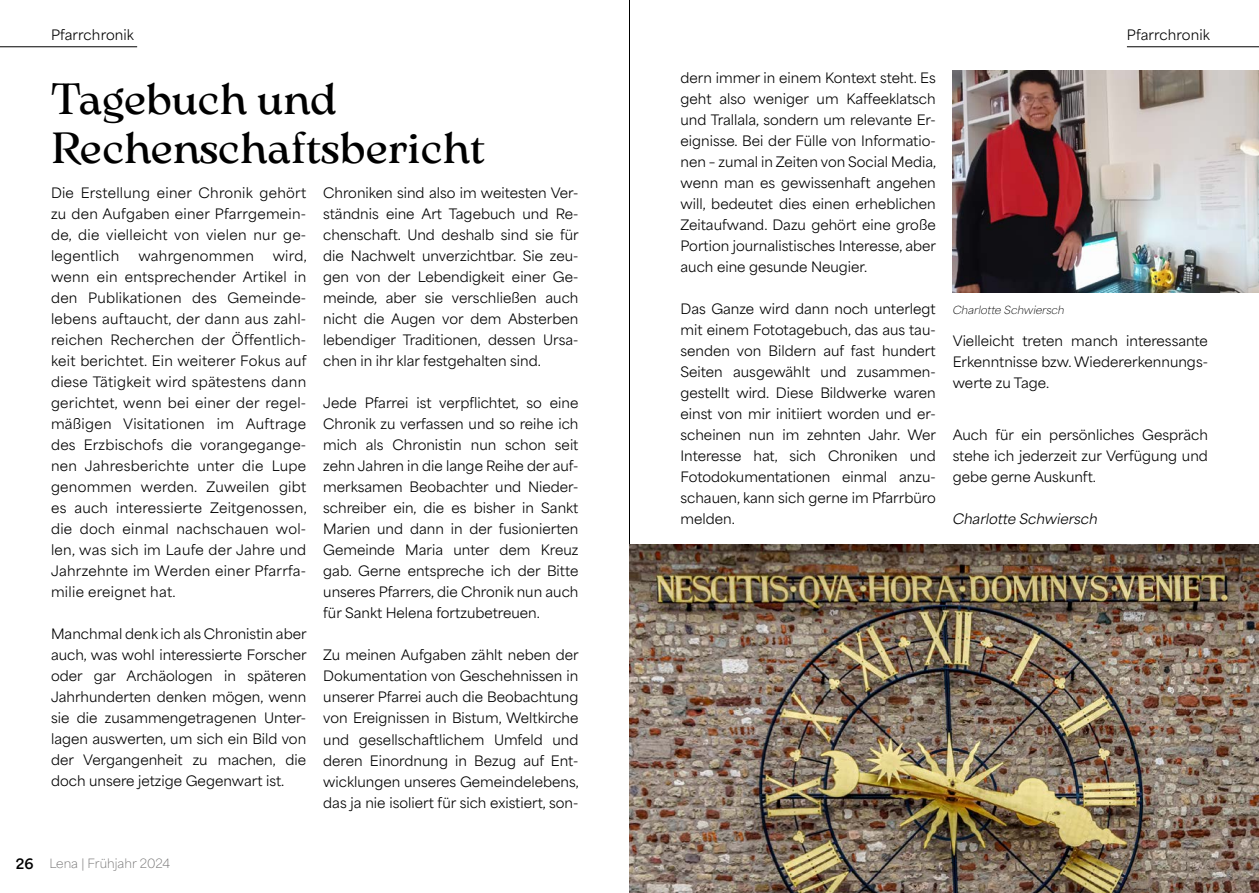
<style>
.page{position:relative;width:1259px;height:893px;background:#fff}
.page>*{position:absolute;margin:0;border:0;box-sizing:border-box;transform-origin:0 0}
.t1{font:43.5px/49.5px "Arsenica Variable";color:#000}
.t2{font:13.5px/21px "Area Normal";color:#000;text-align:justify}
.t3{font:italic 13.5px "Area Normal";color:#000}
.t4{font:13.5px "Area Normal";letter-spacing:.02em;color:#000}
.t5{font:100 12px "Area Normal";color:#706f6f}
.t6{font:italic 100 10.5px "Area Normal";color:#000}
.s1{font-weight:700;font-size:13.5px;color:#000}
</style>
<div class="page">
<hr style="left:629px;top:0;width:1px;height:893px;background:#000">
<hr style="left:1127px;top:47px;width:132px;height:1px;background:#000">
<hr style="left:0;top:47px;width:137px;height:1px;background:#000">
<img style="left:952px;top:70px;width:307px;height:223px">
<img style="left:629px;top:545px;width:630px;height:348px">
<p class="t2" style="left:51px;top:22px;width:84px">Pfarrchronik</p>
<p class="t2" style="left:1127px;top:22px;width:84px">Pfarrchronik</p>
<h1 class="t1" style="left:51px;top:70px;width:435px">Tagebuch und<br>Rechenschaftsbericht</h1>
<p class="t2" style="left:51px;top:181px;width:257px">Die Erstellung einer Chronik gehört zu den Aufgaben einer Pfarrgemein&shy;de, die vielleicht von vielen nur ge&shy;legentlich</p>
<p class="t2" style="left:323px;top:181px;width:257px">Chroniken sind also im weitesten Ver&shy;ständnis eine Art Tagebuch und Re&shy;chenschaft. Und deshalb sind sie für die Nachwelt unverzichtbar. Sie zeu&shy;gen von der Lebendigkeit einer Ge&shy;meinde, aber sie verschließen auch nicht die Augen vor dem Absterben lebendiger Traditionen, dessen Ursa&shy;chen in ihr klar festgehalten sind.</p>
<p class="t2" style="left:323px;top:391px;width:257px">Jede Pfarrei ist verpflichtet, so eine Chronik zu verfassen und so reihe ich mich als Chronistin nun schon seit zehn Jahren in die lange Reihe der auf&shy;merksamen Beobachter und Nieder&shy;schreiber ein, die es bisher in Sankt Marien und dann in der fusionierten Gemeinde Maria unter dem Kreuz gab. Gerne entspreche ich der Bitte unseres Pfarrers, die Chronik nun auch für Sankt Helena fortzubetreuen.</p>
<p class="t2" style="left:323px;top:643px;width:257px">Zu meinen Aufgaben zählt neben der Dokumentation von Geschehnissen in unserer Pfarrei auch die Beobachtung von Ereignissen in Bistum, Weltkirche und gesellschaftlichem Umfeld und deren Einordnung in Bezug auf Ent&shy;wicklungen unseres Gemeindelebens, das ja nie isoliert für sich existiert, son-</p>
<p class="t2" style="left:51px;top:244px;width:257px;text-indent:222px">wird, wenn ein entsprechender Artikel in den Publikationen des Gemeinde&shy;lebens auftaucht, der dann aus zahl&shy;reichen Recherchen der Öffentlich&shy;keit berichtet. Ein weiterer Fokus auf diese Tätigkeit wird spätestens dann gerichtet, wenn bei einer der regel&shy;mäßigen Visitationen im Auftrage des Erzbischofs die vorangegange&shy;nen Jahresberichte unter die Lupe genommen werden. Zuweilen gibt es auch interessierte Zeitgenossen, die doch einmal nachschauen wol&shy;len, was sich im Laufe der Jahre und Jahrzehnte im Werden einer Pfarrfa&shy;milie ereignet hat.</p>
<p class="t2" style="left:51px;top:622px;width:257px">Manchmal denk ich als Chronistin aber auch, was wohl interessierte Forscher oder gar Archäologen in späteren Jahrhunderten denken mögen, wenn sie die zusammengetragenen Unter&shy;lagen auswerten, um sich ein Bild von der Vergangenheit zu machen, die doch unsere jetzige Gegenwart ist.</p>
<p class="t4" style="left:138px;top:244px;width:117px">wahrgenommen</p>
<p class="t5" style="left:16px;top:853px;width:156px"><span class="s1">26</span> Lena | Frühjahr 2024</p>
<p class="t2" style="left:680px;top:66px;width:257px">dern immer in einem Kontext steht. Es geht also weniger um Kaffeeklatsch und Trallala, sondern um relevante Er&shy;eignisse. Bei der Fülle von Informatio&shy;nen – zumal in Zeiten von Social Media, wenn man es gewissenhaft angehen will, bedeutet dies einen erheblichen Zeitaufwand. Dazu gehört eine große Portion journalistisches Interesse, aber auch eine gesunde Neugier.</p>
<p class="t2" style="left:680px;top:297px;width:257px">Das Ganze wird dann noch unterlegt mit einem Fototagebuch, das aus tau&shy;senden von Bildern auf fast hundert Seiten ausgewählt und zusammen&shy;gestellt wird. Diese Bildwerke waren einst von mir initiiert worden und er&shy;scheinen nun im zehnten Jahr. Wer Interesse hat, sich Chroniken und Fotodokumentationen einmal anzu&shy;schauen, kann sich gerne im Pfarrbüro melden.</p>
<p class="t6" style="left:952px;top:300px;width:113px">Charlotte Schwiersch</p>
<p class="t2" style="left:952px;top:328px;width:257px">Vielleicht treten manch interessante Erkenntnisse bzw. Wiedererkennungs&shy;werte zu Tage.</p>
<p class="t2" style="left:952px;top:423px;width:257px">Auch für ein persönliches Gespräch stehe ich jederzeit zur Verfügung und gebe gerne Auskunft.</p>
<p class="t3" style="left:952px;top:507px;width:146px">Charlotte Schwiersch</p>
</div>
